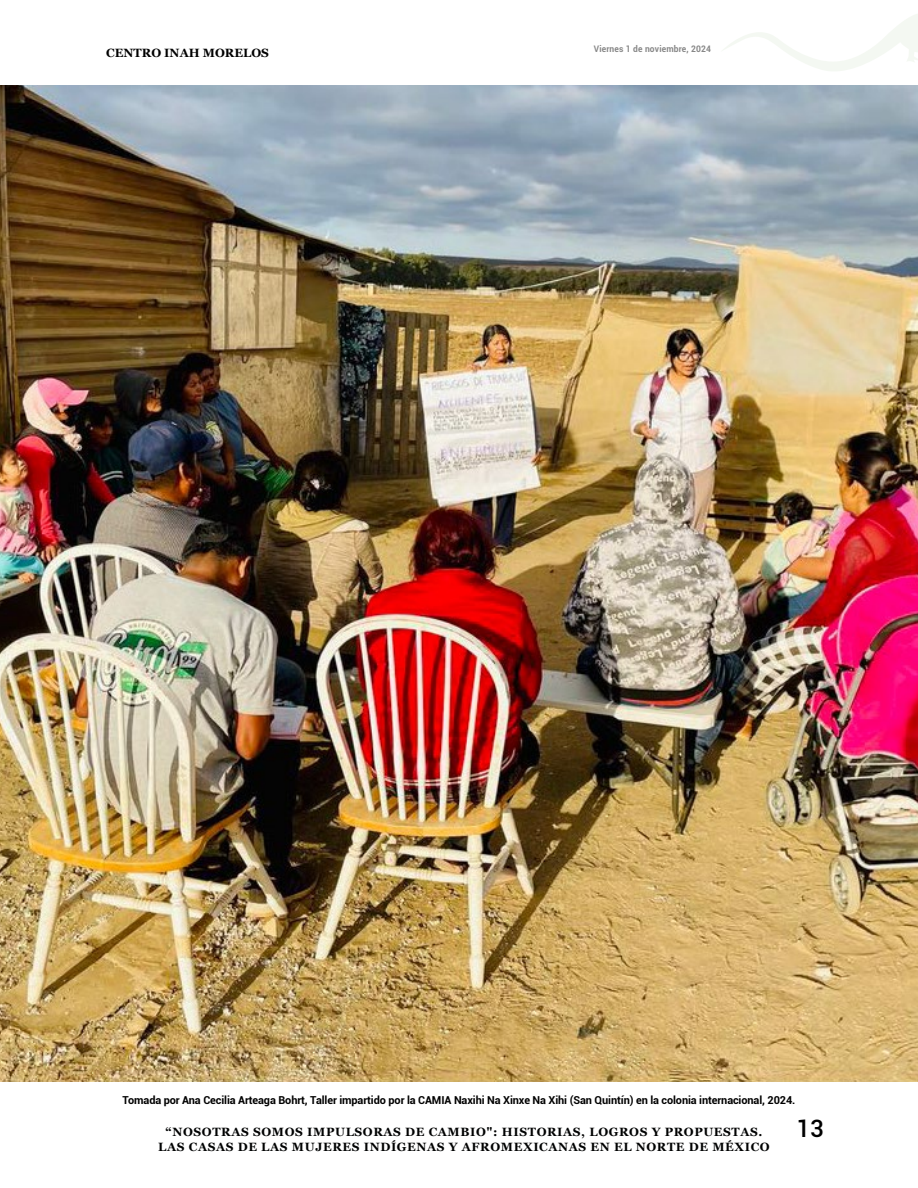
<style>
.page{position:relative;width:918px;height:1188px;background:#fff}
.page>*{position:absolute;margin:0;border:0;box-sizing:border-box;transform-origin:0 0}
.t1{font:500 24px "Roboto";color:#000}
.t2{font:700 12px "Georgia";letter-spacing:.05em;color:#010202}
.t3{font:700 12px "Georgia";color:#000}
.t4{font:700 10.95px "Roboto";letter-spacing:-.01em;color:#000}
.t5{font:700 9px "Roboto";letter-spacing:.02em;color:#878787;scale:.94 1}
</style>
<div class="page">
<img style="left:0;top:85px;width:918px;height:997px">
<svg style="left:723px;top:14px;width:195px;height:57px"></svg>
<p class="t3" style="left:106px;top:43px;width:164px">CENTRO INAH MORELOS</p>
<p class="t5" style="left:594px;top:43px;width:126px">Viernes 1 de noviembre, 2024</p>
<p class="t4" style="left:122px;top:1092px;width:674px">Tomada por Ana Cecilia Arteaga Bohrt, Taller impartido por la CAMIA Naxihi Na Xinxe Na Xihi (San Quintín) en la colonia internacional, 2024.</p>
<p class="t2" style="left:166px;top:1123px;width:598px">“NOSOTRAS SOMOS IMPULSORAS DE CAMBIO": HISTORIAS, LOGROS Y PROPUESTAS.</p>
<h1 class="t1" style="left:796px;top:1112px;width:29px">13</h1>
<p class="t2" style="left:158px;top:1137px;width:613px">LAS CASAS DE LAS MUJERES INDÍGENAS Y AFROMEXICANAS EN EL NORTE DE MÉXICO</p>
</div>
